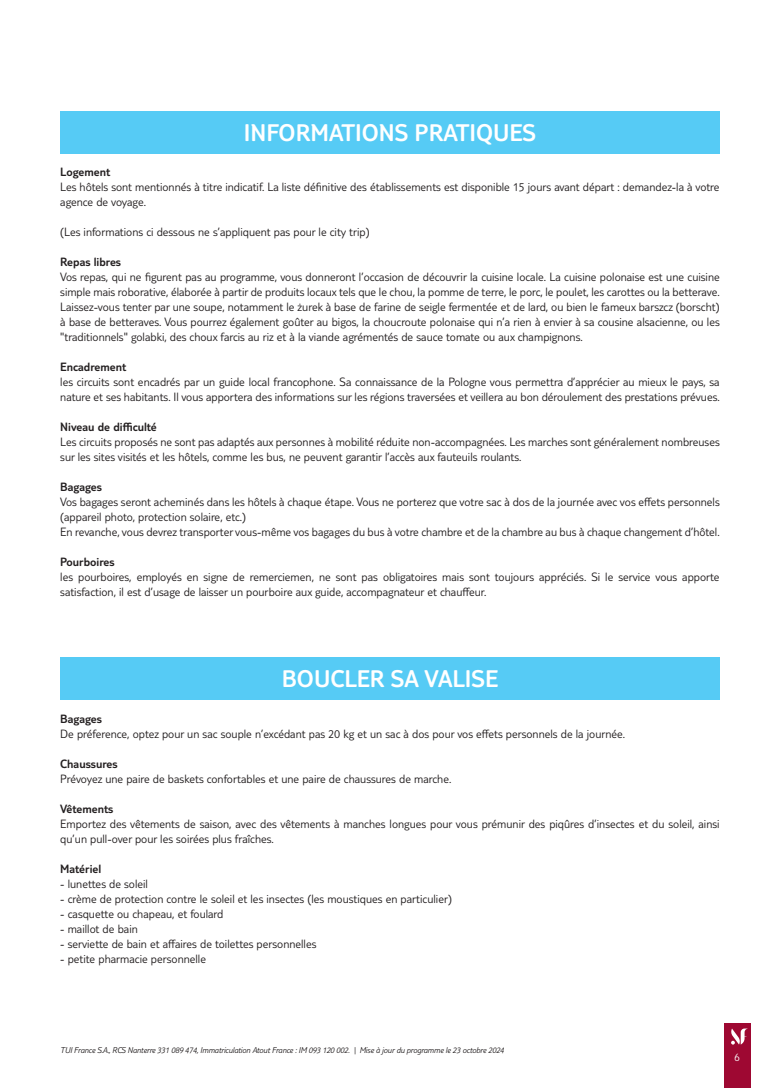
<style>
.page{position:relative;width:780px;height:1088px;background:#fff}
.page>*{position:absolute;margin:0;border:0;box-sizing:border-box;transform-origin:0 0}
.t1{font:300 25px "TUI Type";color:#fff}
.t2{font:300 12.5px/15px "TUI Type";color:#231f20}
.t3{font:300 12.5px "TUI Type";color:#231f20}
.t4{font:300 11.25px "TUI Type";color:#fff}
.t5{font:italic 300 8.75px "TUI Type";letter-spacing:-.02em;color:#231f20}
</style>
<div class="page">
<div style="left:724px;top:1023px;width:26px;height:65px;background:#9e0832"></div>
<svg style="left:731px;top:1028px;width:17px;height:16px"></svg>
<div style="left:60px;top:111px;width:659px;height:43px;background:#56cbf5"></div>
<div style="left:60px;top:657px;width:659px;height:43px;background:#56cbf5"></div>
<h1 class="t1" style="left:244px;top:118px;width:294px">INFORMATIONS PRATIQUES</h1>
<p class="t3" style="left:60px;top:165px;width:52px">Logement</p>
<p class="t2" style="left:60px;top:179px;width:660px">Les hôtels sont mentionnés à titre indicatif. La liste définitive des établissements est disponible 15 jours avant départ : demandez-la à votre agence de voyage.</p>
<p class="t2" style="left:60px;top:224px;width:311px">(Les informations ci dessous ne s’appliquent pas pour le city trip)</p>
<p class="t3" style="left:60px;top:255px;width:62px">Repas libres</p>
<p class="t2" style="left:60px;top:269px;width:661px;text-align:justify">Vos repas, qui ne figurent pas au programme, vous donneront l’occasion de découvrir la cuisine locale. La cuisine polonaise est une cuisine simple mais roborative, élaborée à partir de produits locaux tels que le chou, la pomme de terre, le porc, le poulet, les carottes ou la betterave.<br>Laissez-vous tenter par une soupe, notamment le żurek à base de farine de seigle fermentée et de lard, ou bien le fameux barszcz (borscht) à base de betteraves. Vous pourrez également goûter au bigos, la choucroute polonaise qui n’a rien à envier à sa cousine alsacienne, ou les "traditionnels" golabki, des choux farcis au riz et à la viande agrémentés de sauce tomate ou aux champignons.</p>
<p class="t3" style="left:60px;top:360px;width:68px">Encadrement</p>
<p class="t2" style="left:60px;top:374px;width:661px">les circuits sont encadrés par un guide local francophone. Sa connaissance de la Pologne vous permettra d’apprécier au mieux le pays, sa nature et ses habitants. Il vous apportera des informations sur les régions traversées et veillera au bon déroulement des prestations prévues.</p>
<p class="t3" style="left:60px;top:420px;width:98px">Niveau de difficulté</p>
<p class="t2" style="left:60px;top:434px;width:661px">Les circuits proposés ne sont pas adaptés aux personnes à mobilité réduite non-accompagnées. Les marches sont généralement nombreuses sur les sites visités et les hôtels, comme les bus, ne peuvent garantir l’accès aux fauteuils roulants.</p>
<p class="t3" style="left:60px;top:480px;width:43px">Bagages</p>
<p class="t2" style="left:60px;top:494px;width:661px">Vos bagages seront acheminés dans les hôtels à chaque étape. Vous ne porterez que votre sac à dos de la journée avec vos effets personnels (appareil photo, protection solaire, etc.)<br>En revanche, vous devrez transporter vous-même vos bagages du bus à votre chambre et de la chambre au bus à chaque changement d’hôtel.</p>
<p class="t3" style="left:60px;top:555px;width:56px">Pourboires</p>
<p class="t2" style="left:60px;top:569px;width:660px">les pourboires, employés en signe de remerciemen, ne sont pas obligatoires mais sont toujours appréciés. Si le service vous apporte satisfaction, il est d’usage de laisser un pourboire aux guide, accompagnateur et chauffeur.</p>
<h1 class="t1" style="left:282px;top:664px;width:218px">BOUCLER SA VALISE</h1>
<p class="t3" style="left:60px;top:711px;width:43px">Bagages</p>
<p class="t2" style="left:60px;top:726px;width:566px">De préference, optez pour un sac souple n’excédant pas 20 kg et un sac à dos pour vos effets personnels de la journée.</p>
<p class="t3" style="left:60px;top:756px;width:59px">Chaussures</p>
<p class="t2" style="left:60px;top:771px;width:392px">Prévoyez une paire de baskets confortables et une paire de chaussures de marche.</p>
<p class="t3" style="left:60px;top:801px;width:55px">Vêtements</p>
<p class="t2" style="left:60px;top:816px;width:660px">Emportez des vêtements de saison, avec des vêtements à manches longues pour vous prémunir des piqûres d’insectes et du soleil, ainsi qu’un pull-over pour les soirées plus fraîches.</p>
<p class="t3" style="left:60px;top:861px;width:43px">Matériel</p>
<p class="t2" style="left:60px;top:876px;width:89px">- lunettes de soleil</p>
<p class="t2" style="left:60px;top:891px;width:393px">- crème de protection contre le soleil et les insectes (les moustiques en particulier)</p>
<p class="t2" style="left:60px;top:906px;width:165px">- casquette ou chapeau, et foulard</p>
<p class="t2" style="left:60px;top:921px;width:79px">- maillot de bain</p>
<p class="t2" style="left:60px;top:936px;width:258px">- serviette de bain et affaires de toilettes personnelles</p>
<p class="t2" style="left:60px;top:951px;width:147px">- petite pharmacie personnelle</p>
<p class="t5" style="left:60px;top:1045px;width:445px">TUI France S.A., RCS Nanterre 331 089 474, Immatriculation Atout France : IM 093 120 002. | Mise à jour du programme le 23 octobre 2024</p>
<p class="t4" style="left:734px;top:1050px;width:7px">6</p>
</div>
